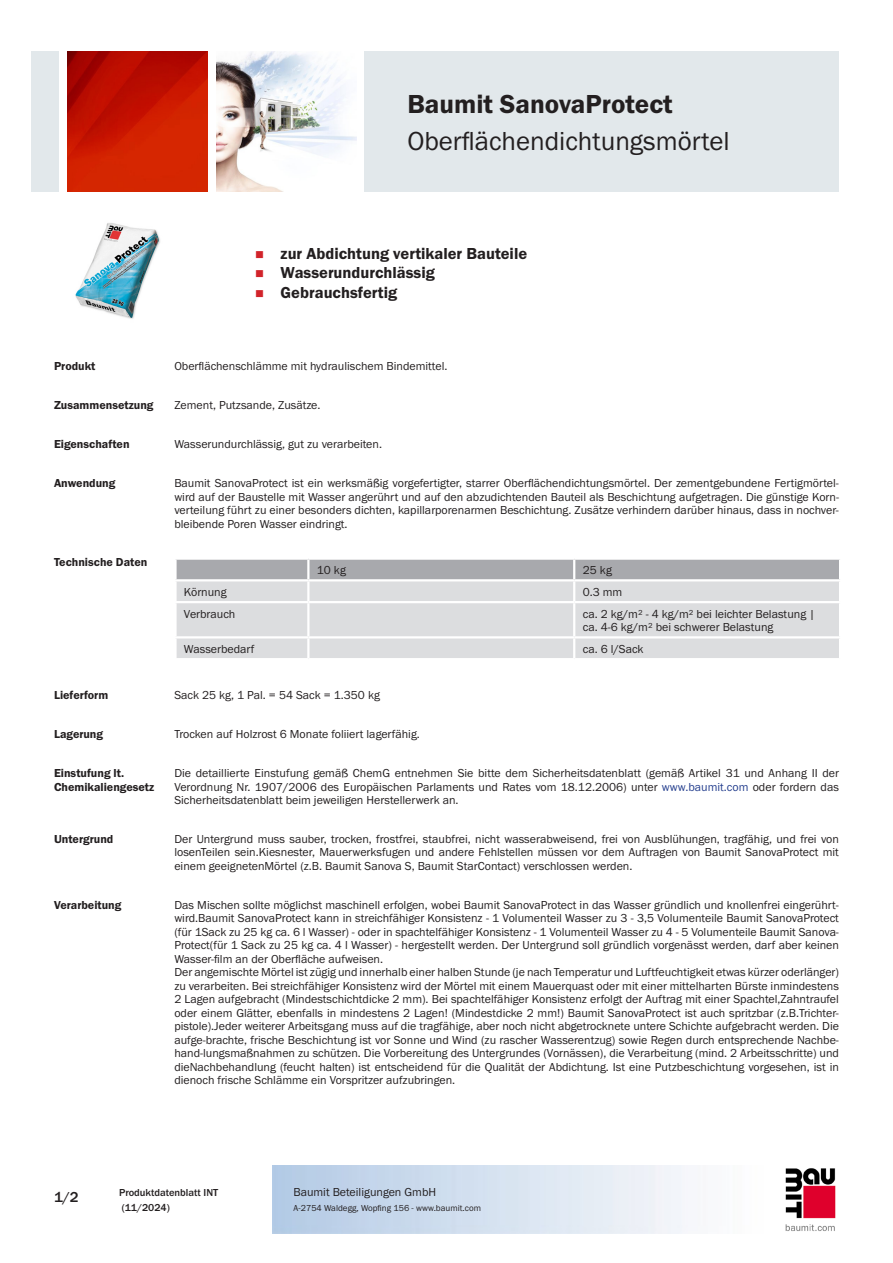
<style>
.page{position:relative;width:893px;height:1263px;background:#fff}
.page>*{position:absolute;margin:0;border:0;box-sizing:border-box;transform-origin:0 0}
.PDS_Produktname_Land{font:27px "BM Franklin Gothic URW Boo";color:#231f20}
.PDS_Produktname{font:27px "BM Franklin Gothic URW Dem";color:#231f20}
.t1{font:16.5px "BM Franklin Gothic URW Dem";color:#231f20}
.t2{font:500 15px "BM Franklin Gothic URW";color:#231f20}
.PDS_Standard{font:12px/13.5px "BM Franklin Gothic URW Boo";color:#231f20;text-align:justify}
.PDS_Header{font:12px/13.5px "BM Franklin Gothic URW Dem";color:#231f20}
.PDS_Standard_linksbü{font:12px/13.5px "BM Franklin Gothic URW Boo";color:#231f20}
.t3{font:500 10.5px/15px "BM Franklin Gothic URW";color:#231f20}
.t4{font:9px "BM Franklin Gothic URW Boo";color:#231f20}
.s1{color:#253f8e}
</style>
<div class="page">
<img style="left:785px;top:1168px;width:51px;height:63px">
<div style="left:32px;top:51px;width:27px;height:140px;background:#e2e8eb"></div>
<img style="left:68px;top:52px;width:140px;height:139px">
<img style="left:216px;top:51px;width:141px;height:140px">
<div style="left:365px;top:51px;width:474px;height:140px;background:#e2e8eb"></div>
<img style="left:75px;top:223px;width:85px;height:96px">
<div style="left:177px;top:581px;width:662px;height:77px;background:#dcdddf"></div>
<div style="left:176px;top:559px;width:664px;height:20px;background:#a8a9ad"></div>
<hr style="left:307px;top:581px;width:2px;height:20px;background:#fff">
<hr style="left:573px;top:581px;width:2px;height:20px;background:#fff">
<hr style="left:174px;top:601px;width:134px;height:2px;background:#fff">
<hr style="left:308px;top:601px;width:266px;height:2px;background:#fff">
<hr style="left:307px;top:603px;width:2px;height:33px;background:#fff">
<hr style="left:574px;top:601px;width:267px;height:2px;background:#fff">
<hr style="left:573px;top:603px;width:2px;height:33px;background:#fff">
<hr style="left:174px;top:636px;width:134px;height:2px;background:#fff">
<hr style="left:308px;top:636px;width:266px;height:2px;background:#fff">
<hr style="left:307px;top:638px;width:2px;height:20px;background:#fff">
<hr style="left:574px;top:636px;width:267px;height:2px;background:#fff">
<hr style="left:573px;top:638px;width:2px;height:20px;background:#fff">
<p class="PDS_Produktname" style="left:407px;top:87px;width:267px">Baumit SanovaProtect</p>
<p class="PDS_Produktname_Land" style="left:407px;top:124px;width:324px">Oberflächendichtungsmörtel</p>
<p class="t1" style="left:281px;top:243px;width:248px">zur Abdichtung vertikaler Bauteile</p>
<p class="t1" style="left:281px;top:263px;width:156px">Wasserundurchlässig</p>
<p class="t1" style="left:281px;top:282px;width:118px">Gebrauchsfertig</p>
<p class="PDS_Header" style="left:54px;top:360px;width:43px">Produkt</p>
<p class="PDS_Standard" style="left:174px;top:360px;width:275px">Oberflächenschlämme mit hydraulischem Bindemittel.</p>
<p class="PDS_Header" style="left:54px;top:399px;width:101px">Zusammensetzung</p>
<p class="PDS_Standard" style="left:174px;top:399px;width:148px">Zement, Putzsande, Zusätze.</p>
<p class="PDS_Header" style="left:54px;top:438px;width:77px">Eigenschaften</p>
<p class="PDS_Standard" style="left:174px;top:438px;width:209px">Wasserundurchlässig, gut zu verarbeiten.</p>
<p class="PDS_Header" style="left:54px;top:477px;width:63px">Anwendung</p>
<p class="PDS_Standard" style="left:174px;top:477px;width:666px">Baumit SanovaProtect ist ein werksmäßig vorgefertigter, starrer Oberflächendichtungsmörtel. Der zementgebundene Fertigmörtel&shy;wird auf der Baustelle mit Wasser angerührt und auf den abzudichtenden Bauteil als Beschichtung aufgetragen. Die günstige Korn&shy;verteilung führt zu einer besonders dichten, kapillarporenarmen Beschichtung. Zusätze verhindern darüber hinaus, dass in nochver&shy;bleibende Poren Wasser eindringt.</p>
<p class="PDS_Header" style="left:54px;top:556px;width:95px">Technische Daten</p>
<p class="PDS_Standard_linksbü" style="left:317px;top:563px;width:31px">10 kg</p>
<p class="PDS_Standard_linksbü" style="left:583px;top:563px;width:31px">25 kg</p>
<p class="PDS_Standard_linksbü" style="left:184px;top:585px;width:44px">Körnung</p>
<p class="PDS_Standard_linksbü" style="left:583px;top:585px;width:41px">0.3 mm</p>
<p class="PDS_Standard_linksbü" style="left:184px;top:607px;width:53px">Verbrauch</p>
<p class="PDS_Standard_linksbü" style="left:583px;top:607px;width:234px">ca. 2 kg/m² - 4 kg/m² bei leichter Belastung | ca. 4-6 kg/m² bei schwerer Belastung</p>
<p class="PDS_Standard_linksbü" style="left:184px;top:642px;width:72px">Wasserbedarf</p>
<p class="PDS_Standard_linksbü" style="left:583px;top:642px;width:62px">ca. 6 l/Sack</p>
<p class="PDS_Header" style="left:54px;top:689px;width:56px">Lieferform</p>
<p class="PDS_Standard" style="left:174px;top:689px;width:207px">Sack 25 kg, 1 Pal. = 54 Sack = 1.350 kg</p>
<p class="PDS_Header" style="left:54px;top:728px;width:51px">Lagerung</p>
<p class="PDS_Standard" style="left:174px;top:728px;width:247px">Trocken auf Holzrost 6 Monate foliiert lagerfähig.</p>
<p class="PDS_Header" style="left:54px;top:766px;width:102px">Einstufung lt.<br>Chemikaliengesetz</p>
<p class="PDS_Standard" style="left:174px;top:766px;width:666px">Die detaillierte Einstufung gemäß ChemG entnehmen Sie bitte dem Sicherheitsdatenblatt (gemäß Artikel 31 und Anhang II der Verordnung Nr. 1907/2006 des Europäischen Parlaments und Rates vom 18.12.2006) unter <span class="s1">www.baumit.com</span> oder fordern das Sicherheitsdatenblatt beim jeweiligen Herstellerwerk an.</p>
<p class="PDS_Header" style="left:54px;top:832px;width:61px">Untergrund</p>
<p class="PDS_Standard" style="left:174px;top:832px;width:666px">Der Untergrund muss sauber, trocken, frostfrei, staubfrei, nicht wasserabweisend, frei von Ausblühungen, tragfähig, und frei von losenTeilen sein.Kiesnester, Mauerwerksfugen und andere Fehlstellen müssen vor dem Auftragen von Baumit SanovaProtect mit einem geeignetenMörtel (z.B. Baumit Sanova S, Baumit StarContact) verschlossen werden.</p>
<p class="PDS_Header" style="left:54px;top:898px;width:69px">Verarbeitung</p>
<p class="PDS_Standard" style="left:174px;top:898px;width:666px">Das Mischen sollte möglichst maschinell erfolgen, wobei Baumit SanovaProtect in das Wasser gründlich und knollenfrei eingerührt&shy;wird.Baumit SanovaProtect kann in streichfähiger Konsistenz - 1 Volumenteil Wasser zu 3 - 3,5 Volumenteile Baumit SanovaProtect (für 1Sack zu 25 kg ca. 6 l Wasser) - oder in spachtelfähiger Konsistenz - 1 Volumenteil Wasser zu 4 - 5 Volumenteile Baumit Sanova-Protect(für 1 Sack zu 25 kg ca. 4 l Wasser) - hergestellt werden. Der Untergrund soll gründlich vorgenässt werden, darf aber keinen Wasser-film an der Oberfläche aufweisen.</p>
<p class="PDS_Standard" style="left:174px;top:966px;width:666px">Der angemischte Mörtel ist zügig und innerhalb einer halben Stunde (je nach Temperatur und Luftfeuchtigkeit etwas kürzer oderlänger) zu verarbeiten. Bei streichfähiger Konsistenz wird der Mörtel mit einem Mauerquast oder mit einer mittelharten Bürste inmindestens 2 Lagen aufgebracht (Mindestschichtdicke 2 mm). Bei spachtelfähiger Konsistenz erfolgt der Auftrag mit einer Spachtel,Zahntraufel oder einem Glätter, ebenfalls in mindestens 2 Lagen! (Mindestdicke 2 mm!) Baumit SanovaProtect ist auch spritzbar (z.B.Trichter&shy;pistole).Jeder weiterer Arbeitsgang muss auf die tragfähige, aber noch nicht abgetrocknete untere Schichte aufgebracht werden. Die aufge-brachte, frische Beschichtung ist vor Sonne und Wind (zu rascher Wasserentzug) sowie Regen durch entsprechende Nachbe&shy;hand-lungsmaßnahmen zu schützen. Die Vorbereitung des Untergrundes (Vornässen), die Verarbeitung (mind. 2 Arbeitsschritte) und dieNachbehandlung (feucht halten) ist entscheidend für die Qualität der Abdichtung. Ist eine Putzbeschichtung vorgesehen, ist in dienoch frische Schlämme ein Vorspritzer aufzubringen.</p>
<p class="t2" style="left:54px;top:1188px;width:26px">1/2</p>
<p class="t3" style="left:119px;top:1185px;width:101px">Produktdatenblatt INT (11/2024)</p>
<p class="PDS_Standard" style="left:293px;top:1185px;width:144px">Baumit Beteiligungen GmbH</p>
<p class="t4" style="left:293px;top:1202px;width:189px">A-2754 Waldegg, Wopfing 156 - www.baumit.com</p>
</div>
